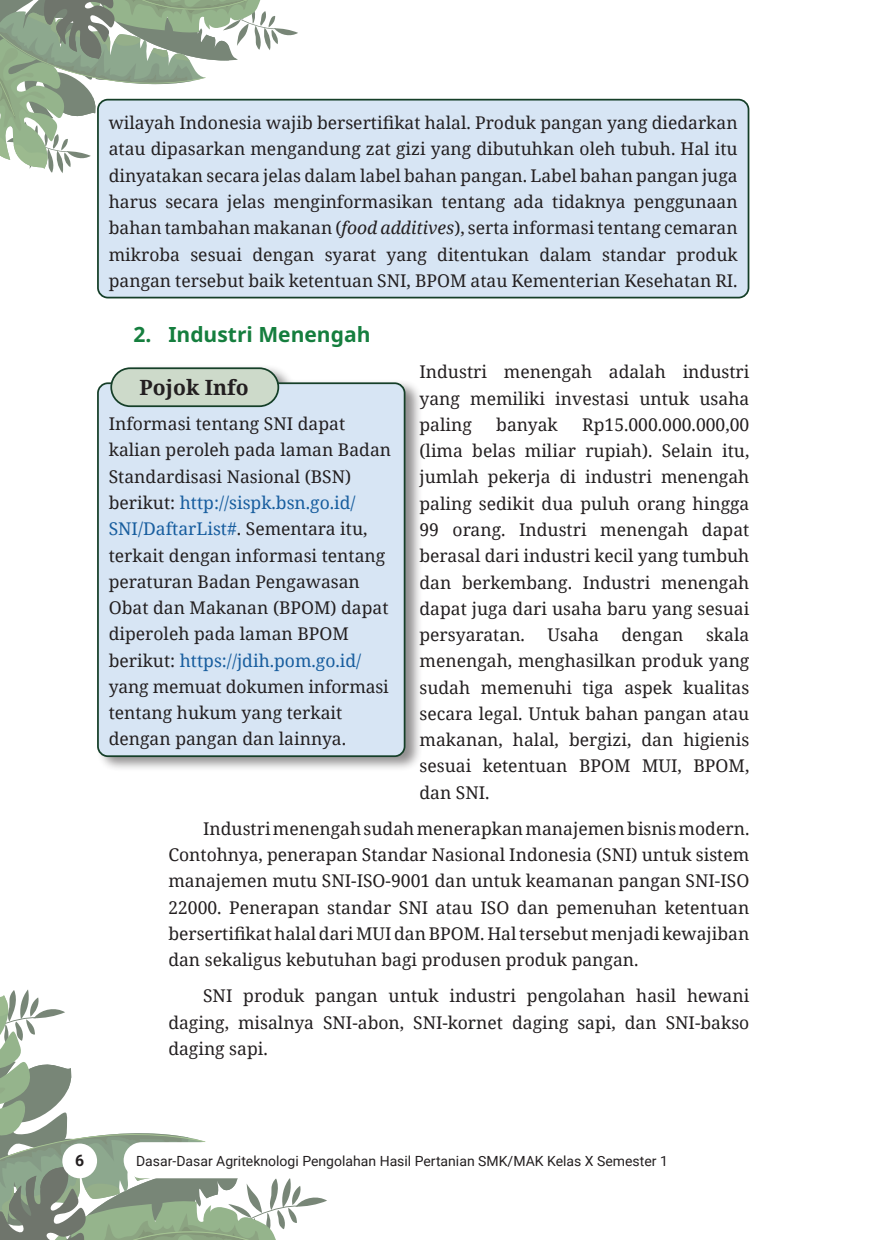
<style>
.page{position:relative;width:873px;height:1240px;background:#fff}
.page>*{position:absolute;margin:0;border:0;box-sizing:border-box;transform-origin:0 0}
.t1{font:700 21px "Noto Sans";color:#157e3e}
._1_isi{font:700 21px "Noto Serif";color:#231f20}
._1_isi-2{font:17.5px/26.2px "Noto Serif";color:#231f20;text-align:justify}
._3a_isi{font:17.5px/26.2px "Noto Serif";color:#231f20;text-align:justify}
._3_isi{font:17.5px/26.2px "Noto Serif";color:#231f20;text-align:justify}
.t2{font:700 15.75px "Roboto";color:#231f20}
.t3{font:14px "Roboto";color:#231f20}
.s1{font-style:italic}
.s2{color:#175d9e}
</style>
<div class="page">
<div style="left:98px;top:100px;width:650px;height:197px;background:#d7e5f4;border-radius:10px"></div>
<div style="left:97px;top:99px;width:652px;height:199px;border:2px solid #153f28;border-radius:10px"></div>
<div style="left:95px;top:364px;width:327px;height:408px;background:#231f20;opacity:.5"></div>
<div style="left:98px;top:383px;width:306px;height:373px;background:#d7e5f4;border-radius:10px"></div>
<div style="left:97px;top:382px;width:308px;height:375px;border:2px solid #153f28;border-radius:10px"></div>
<div style="left:111px;top:368px;width:167px;height:38px;background:#cddaca;border-radius:19px"></div>
<div style="left:110px;top:367px;width:169px;height:40px;border:2px solid #153f28;border-radius:19px"></div>
<svg style="left:0;top:0;width:298px;height:173px"></svg>
<svg style="left:0;top:989px;width:327px;height:251px"></svg>
<p class="_1_isi-2" style="left:109px;top:109px;width:630px">wilayah Indonesia wajib bersertifikat halal. Produk pangan yang diedarkan atau dipasarkan mengandung zat gizi yang dibutuhkan oleh tubuh. Hal itu dinyatakan secara jelas dalam label bahan pangan. Label bahan pangan juga harus secara jelas menginformasikan tentang ada tidaknya penggunaan bahan tambahan makanan (<span class="s1">food additives</span>), serta informasi tentang cemaran mikroba sesuai dengan syarat yang ditentukan dalam standar produk pangan tersebut baik ketentuan SNI, BPOM atau Kementerian Kesehatan RI.</p>
<p class="t1" style="left:133px;top:322px;width:238px">2. Industri Menengah</p>
<p class="_3a_isi" style="left:419px;top:358px;width:331px">Industri menengah adalah industri yang memiliki investasi untuk usaha paling</p>
<p class="_1_isi" style="left:139px;top:372px;width:111px">Pojok Info</p>
<p class="_1_isi-2" style="left:109px;top:410px;width:284px;text-align:left">Informasi tentang SNI dapat kalian peroleh pada laman Badan<br>Standardisasi Nasional (BSN) berikut: <span class="s2">http://sispk.bsn.go.id/<br>SNI/DaftarList#</span>. Sementara itu, terkait dengan informasi tentang peraturan Badan Pengawasan<br>Obat dan Makanan (BPOM) dapat diperoleh pada laman BPOM berikut: <span class="s2">https://jdih.pom.go.id/ </span>yang memuat dokumen informasi tentang hukum yang terkait dengan pangan dan lainnya.</p>
<p class="_3a_isi" style="left:496px;top:410px;width:63px">banyak</p>
<p class="_3a_isi" style="left:419px;top:410px;width:331px;text-indent:163px">Rp15.000.000.000,00 (lima belas miliar rupiah). Selain itu, jumlah pekerja di industri menengah paling sedikit dua puluh orang hingga 99 orang. Industri menengah dapat berasal dari industri kecil yang tumbuh dan berkembang. Industri menengah dapat juga dari usaha baru yang sesuai persyaratan.</p>
<p class="_3a_isi" style="left:419px;top:620px;width:331px;text-indent:286px">skala menengah, menghasilkan produk yang sudah memenuhi tiga aspek kualitas secara legal. Untuk bahan pangan atau makanan, halal, bergizi, dan higienis sesuai ketentuan BPOM MUI, BPOM, dan SNI.</p>
<p class="_3_isi" style="left:168px;top:814px;width:582px;text-indent:35px">Industri menengah sudah menerapkan manajemen bisnis modern.<br>Contohnya, penerapan Standar Nasional Indonesia (SNI) untuk sistem manajemen mutu SNI-ISO-9001 dan untuk keamanan pangan SNI-ISO 22000. Penerapan standar SNI atau ISO dan pemenuhan ketentuan bersertifikat halal dari MUI dan BPOM. Hal tersebut menjadi kewajiban dan sekaligus kebutuhan bagi produsen produk pangan.</p>
<p class="_3_isi" style="left:168px;top:982px;width:582px;text-indent:35px">SNI produk pangan untuk industri pengolahan hasil hewani daging, misalnya SNI-abon, SNI-kornet daging sapi, dan SNI-bakso daging sapi.</p>
<p class="_3a_isi" style="left:547px;top:620px;width:53px">Usaha</p>
<p class="_3a_isi" style="left:621px;top:620px;width:63px">dengan</p>
<p class="t2" style="left:75px;top:1149px;width:11px">6</p>
<p class="t3" style="left:136px;top:1150px;width:533px">Dasar-Dasar Agriteknologi Pengolahan Hasil Pertanian SMK/MAK Kelas X Semester 1</p>
</div>
